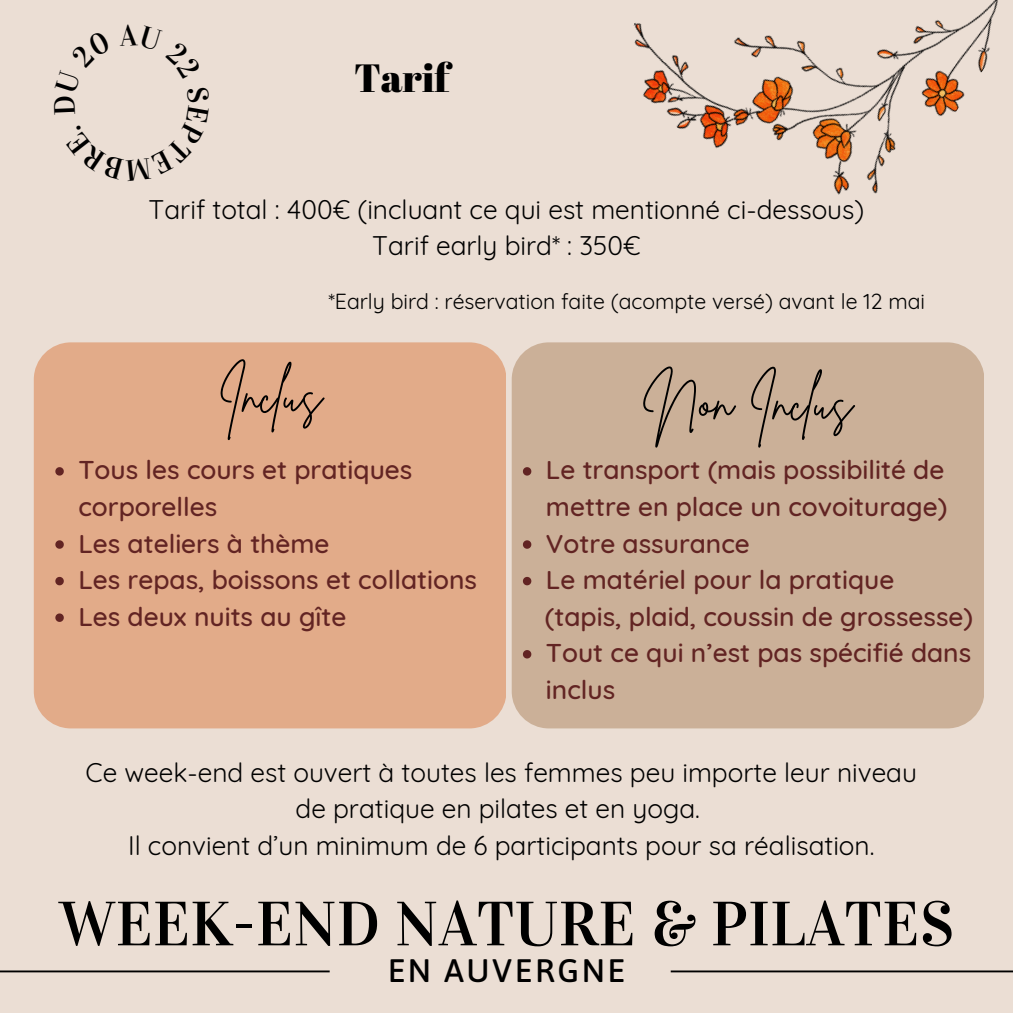
<style>
.page{position:relative;width:1013px;height:1013px;background:#fff}
.page>*{position:absolute;margin:0;border:0;box-sizing:border-box;transform-origin:0 0}
.t1{font:62.5px "Vidaloka";letter-spacing:.005em;color:#000}
.t2{font:50px "Brittany Signature";color:#000}
.t3{font:39.38px "Abril Fatface";color:#000}
.t4{font:500 32.5px "Asap";letter-spacing:.075em;color:#000}
.t5{font:500 26.25px/36.5px "Quicksand";color:#622423}
.t6{font:26.25px/36.5px "Quicksand";color:#000;text-align:center}
.t7{font:21.25px "Quicksand";color:#000}
</style>
<div class="page">
<div style="left:0;top:0;width:1012px;height:1012px;background:#ebded4"></div>
<hr style="left:0;top:970px;width:330px;height:2px;background:#000">
<hr style="left:670px;top:970px;width:342px;height:2px;background:#000">
<div style="left:34px;top:342px;width:472px;height:386px;background:#e2ab89;border-radius:37px"></div>
<div style="left:511px;top:342px;width:472px;height:386px;background:#cbb098;border-radius:37px"></div>
<svg style="left:55px;top:467px;width:9px;height:8px"></svg>
<svg style="left:55px;top:540px;width:9px;height:8px"></svg>
<svg style="left:55px;top:577px;width:9px;height:8px"></svg>
<svg style="left:55px;top:613px;width:9px;height:9px"></svg>
<svg style="left:523px;top:467px;width:8px;height:8px"></svg>
<svg style="left:523px;top:540px;width:8px;height:8px"></svg>
<svg style="left:523px;top:577px;width:8px;height:8px"></svg>
<svg style="left:523px;top:650px;width:8px;height:8px"></svg>
<img style="left:633px;top:0;width:365px;height:195px">
<h3 class="t3" style="left:354px;top:50px;width:97px">Tarif</h3>
<p class="t6" style="left:149px;top:191px;width:717px">Tarif total : 400€ (incluant ce qui est mentionné ci-dessous)<br>Tarif early bird* : 350€</p>
<p class="t7" style="left:328px;top:287px;width:598px">*Early bird : réservation faite (acompte versé) avant le 12 mai</p>
<h2 class="t2" style="left:218px;top:361px;width:105px">Inclus</h2>
<h2 class="t2" style="left:643px;top:369px;width:211px">Non Inclus</h2>
<p class="t5" style="left:545px;top:451px;width:429px">Le transport (mais possibilité de mettre en place un covoiturage)<br>Votre assurance<br>Le matériel pour la pratique (tapis, plaid, coussin de grossesse)<br>Tout ce qui n’est pas spécifié dans inclus</p>
<p class="t5" style="left:78px;top:451px;width:400px">Tous les cours et pratiques corporelles<br>Les ateliers à thème<br>Les repas, boissons et collations<br>Les deux nuits au gîte</p>
<p class="t6" style="left:86px;top:753px;width:832px">Ce week-end est ouvert à toutes les femmes peu importe leur niveau de pratique en pilates et en yoga.<br>Il convient d’un minimum de 6 participants pour sa réalisation.</p>
<p class="t1" style="left:59px;top:886px;width:896px">WEEK-END NATURE &amp; PILATES</p>
<h5 class="t4" style="left:387px;top:951px;width:239px">EN AUVERGNE</h5>
</div>
